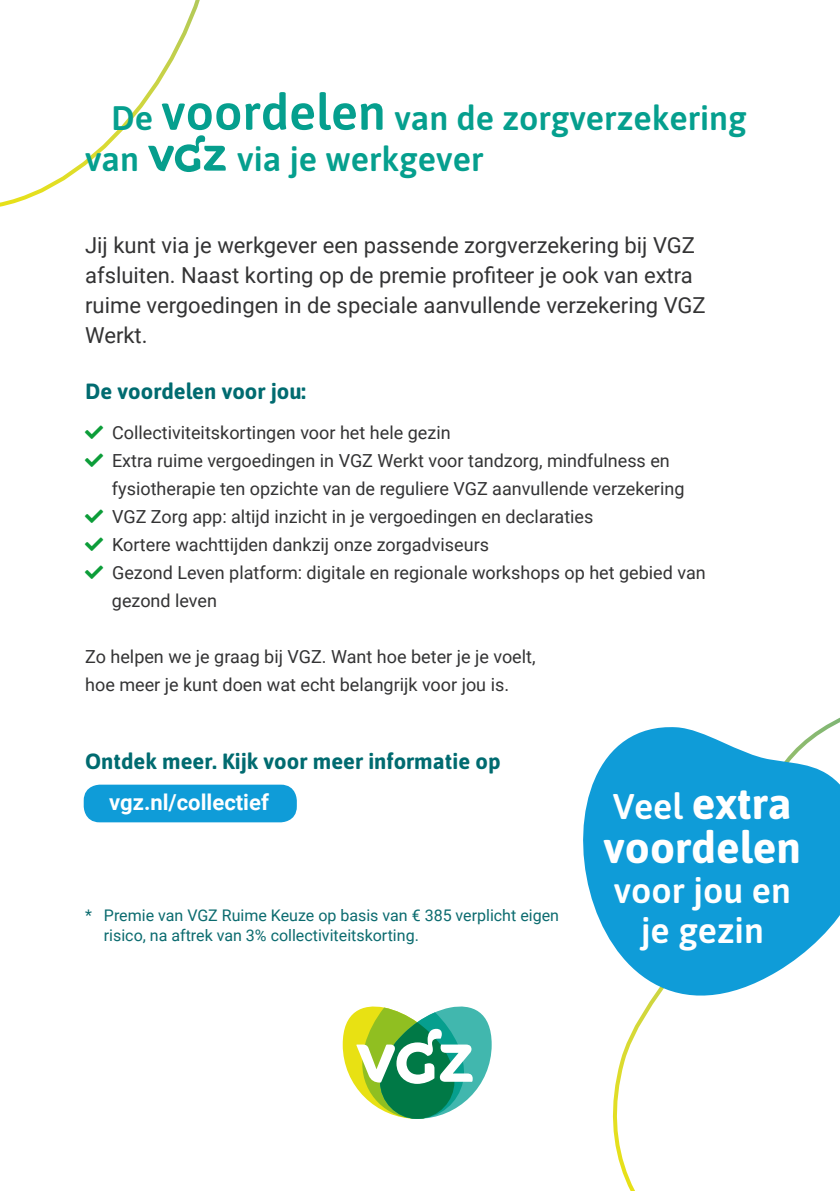
<style>
.page{position:relative;width:840px;height:1191px;background:#fff}
.page>*{position:absolute;margin:0;border:0;box-sizing:border-box;transform-origin:0 0}
.t1{font:700 44px/44px "Asap";color:#fff}
.t2{font:600 35.6px/40px "Asap";color:#fff;text-align:center}
.t3{font:600 34px/40.8px "Asap";color:#059f8e}
.t4{font:22px/30px "Roboto";color:#333334}
.t5{font:700 22px "Asap";color:#006b70}
.t6{font:700 22px "Roboto";color:#fff}
.t7{font:18px/28px "Roboto";color:#333334}
.t8{font:16px/20px "Roboto";color:#0b6b6f}
.s1{font-size:50px}
.s2{font-weight:600;font-size:35.6px}
</style>
<div class="page">
<svg style="left:0;top:0;width:200px;height:207px"></svg>
<svg style="left:583px;top:718px;width:256px;height:374px;fill:#0f9cd8"></svg>
<svg style="left:342px;top:1006px;width:150px;height:113px"></svg>
<svg style="left:148px;top:135px;width:78px;height:37px"></svg>
<div style="left:84px;top:784px;width:213px;height:38px;background:#0f9cd8;border-radius:16px"></div>
<h3 class="t3" style="left:85px;top:96px;width:662px;text-indent:26px">De <span class="s1">voordelen</span> van de zorgverzekering van</h3>
<h3 class="t3" style="left:237px;top:136px;width:248px">via je werkgever</h3>
<p class="t4" style="left:85px;top:229px;width:621px">Jij kunt via je werkgever een passende zorgverzekering bij VGZ afsluiten. Naast korting op de premie profiteer je ook van extra ruime vergoedingen in de speciale aanvullende verzekering VGZ Werkt.</p>
<p class="t5" style="left:85px;top:375px;width:222px">De voordelen voor jou:</p>
<p class="t7" style="left:112px;top:417px;width:595px">Collectiviteitskortingen voor het hele gezin<br>Extra ruime vergoedingen in VGZ Werkt voor tandzorg, mindfulness en fysiotherapie ten opzichte van de reguliere VGZ aanvullende verzekering VGZ Zorg app: altijd inzicht in je vergoedingen en declaraties<br>Kortere wachttijden dankzij onze zorgadviseurs<br>Gezond Leven platform: digitale en regionale workshops op het gebied van gezond leven</p>
<p class="t7" style="left:85px;top:641px;width:451px">Zo helpen we je graag bij VGZ. Want hoe beter je je voelt, hoe meer je kunt doen wat echt belangrijk voor jou is.</p>
<p class="t5" style="left:85px;top:745px;width:417px">Ontdek meer. Kijk voor meer informatie op</p>
<p class="t6" style="left:109px;top:786px;width:161px">vgz.nl/collectief</p>
<p class="t8" style="left:104px;top:904px;width:456px;text-indent:-19px">* Premie van VGZ Ruime Keuze op basis van € 385 verplicht eigen risico, na aftrek van 3% collectiviteitskorting.</p>
<h1 class="t1" style="left:603px;top:779px;width:199px"><span class="s2">Veel</span> extra voordelen</h1>
<h2 class="t2" style="left:613px;top:868px;width:179px">voor jou en je gezin</h2>
</div>
